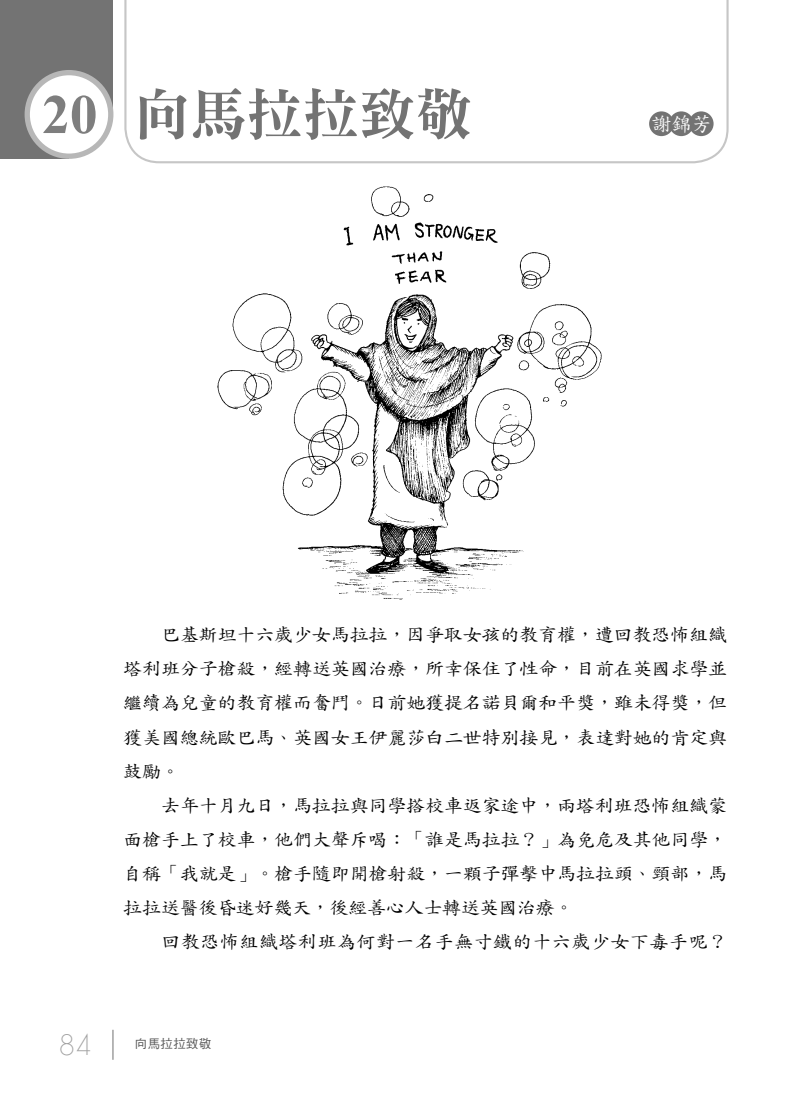
<style>
.page{position:relative;width:808px;height:1106px;background:#fff}
.page>*{position:absolute;margin:0;border:0;box-sizing:border-box;transform-origin:0 0}
.t1{font:56.4px "DF Ming Std W9";color:#737373}
.t2{font:300 29.4px "Existence";color:#9f9f9f;scale:1.05 1}
.t3{font:20.25px "DF Biao Kai Shu Std W5";color:#fff}
.t4{font:18.15px/34px "DF Kai Shu Std W5";letter-spacing:-.015em;color:#000;text-align:justify;scale:1.05 1}
.t5{font:18.15px "DF Kai Shu Std W5";letter-spacing:.02em;color:#000;scale:1.05 1}
.t6{font:12.15px "DF Hei Std W5";letter-spacing:.05em;color:#575757}
.s1{font-family:"Times New Roman";font-weight:700;font-size:55.65px;color:#7e7e7e}
</style>
<div class="page">
<hr style="left:113px;top:1029px;width:1px;height:30px;background:#717171">
<svg style="left:124px;top:0;width:605px;height:163px"></svg>
<div style="left:0;top:0;width:68px;height:159px;background:#737373"></div>
<div style="left:0;top:0;width:113px;height:116px;background:#737373"></div>
<div style="left:27px;top:73px;width:84px;height:83px;background:#fff;border-radius:50%"></div>
<div style="left:25px;top:70px;width:88px;height:89px;border:5px solid #b7b7b7;border-radius:50%"></div>
<div style="left:649px;top:111px;width:25px;height:25px;background:#737373;border-radius:50%"></div>
<div style="left:669px;top:111px;width:25px;height:25px;background:#737373;border-radius:50%"></div>
<div style="left:689px;top:111px;width:24px;height:25px;background:#737373;border-radius:50%"></div>
<img style="left:217px;top:186px;width:385px;height:414px">
<h1 class="t1" style="left:42px;top:84px;width:431px"><span class="s1">20</span> 向馬拉拉致敬</h1>
<p class="t3" style="left:651px;top:113px;width:62px">謝錦芳</p>
<h2 class="t2" style="left:59px;top:1029px;width:33px">84</h2>
<p class="t4" style="left:123px;top:617px;width:577px;text-indent:38px">巴基斯坦十六歲少女馬拉拉，因爭取女孩的教育權，遭回教恐怖組織塔利班分子槍殺，經轉送英國治療，所幸保住了性命，目前在英國求學並繼續為兒童的教育權而奮鬥。日前她獲提名諾貝爾和平獎，雖未得獎，但獲美國總統歐巴馬、英國女王伊麗莎白二世特別接見，表達對她的肯定與鼓勵。</p>
<p class="t4" style="left:123px;top:787px;width:577px;text-indent:38px">去年十月九日，馬拉拉與同學搭校車返家途中，兩塔利班恐怖組織蒙面槍手上了校車，他們大聲斥喝：「誰是馬拉拉？」為免危及其他同學，自稱「我就是」。槍手隨即開槍射殺，一顆子彈擊中馬拉拉頭、頸部，馬拉拉送醫後昏迷好幾天，後經善心人士轉送英國治療。</p>
<p class="t5" style="left:161px;top:931px;width:541px">回教恐怖組織塔利班為何對一名手無寸鐵的十六歲少女下毒手呢？</p>
<p class="t6" style="left:135px;top:1037px;width:78px">向馬拉拉致敬</p>
</div>
